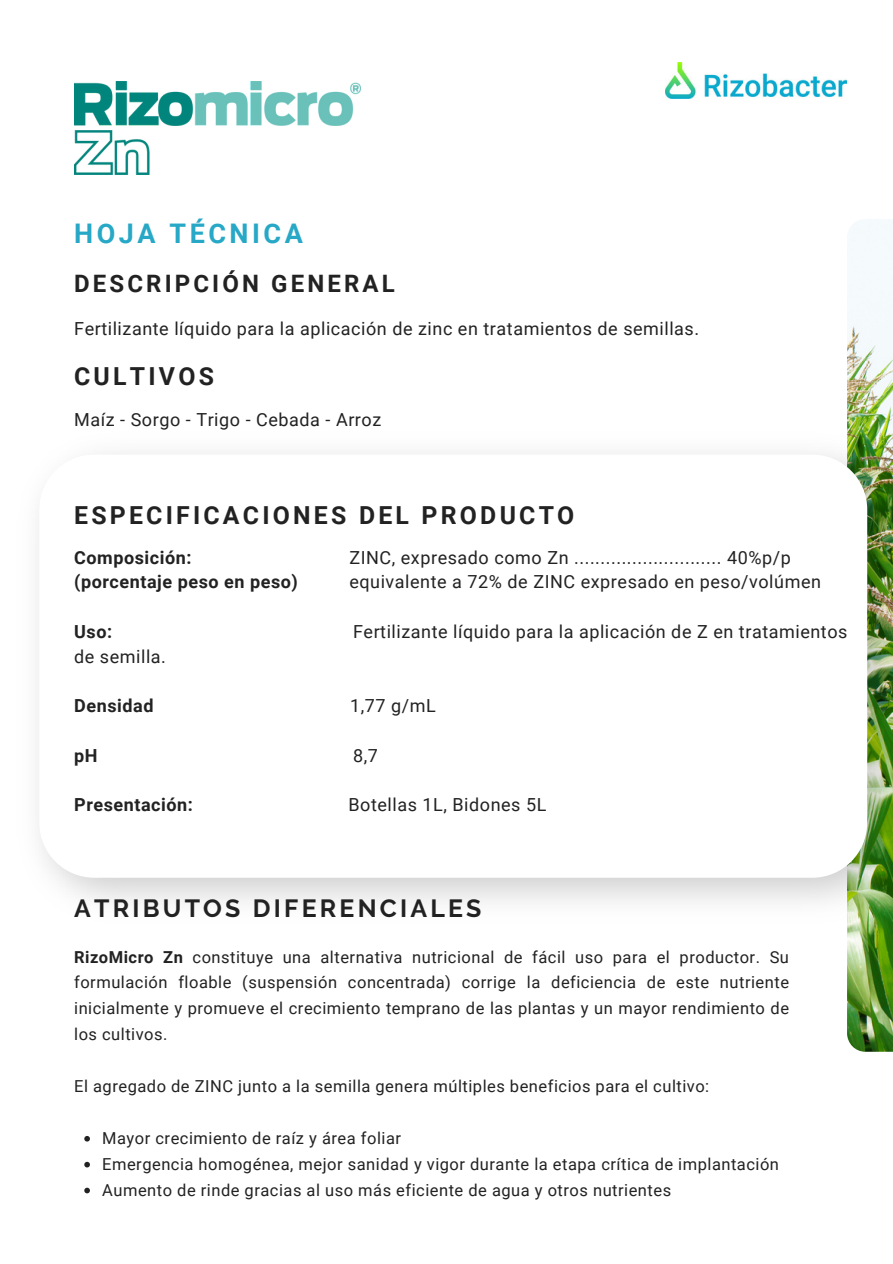
<style>
.page{position:relative;width:893px;height:1264px;background:#fff}
.page>*{position:absolute;margin:0;border:0;box-sizing:border-box;transform-origin:0 0}
.t1{font:700 27px "Roboto";letter-spacing:.13em;color:#27a8c6}
.t2{font:700 24.75px "Roboto";letter-spacing:.13em;color:#222}
.t3{font:700 24.75px "Raleway";letter-spacing:.13em;color:#222}
.t4{font:700 24px "Roboto";letter-spacing:.13em;color:#222}
.t5{font:18px "Roboto";letter-spacing:.03em;color:#222}
.t6{font:700 18px/24.8px "Roboto";letter-spacing:.03em;color:#222}
.t7{font:16.5px/25.8px "Roboto";letter-spacing:.03em;color:#222;text-align:justify}
.s1{font-weight:700}
</style>
<div class="page">
<img style="left:847px;top:219px;width:45px;height:832px">
<img style="left:38px;top:432px;width:854px;height:491px">
<div style="left:39px;top:454px;width:828px;height:423px;background:#fff;border-radius:55px"></div>
<img style="left:665px;top:63px;width:181px;height:36px">
<img style="left:74px;top:82px;width:286px;height:92px">
<svg style="left:84px;top:1136px;width:6px;height:5px"></svg>
<svg style="left:84px;top:1161px;width:6px;height:6px"></svg>
<svg style="left:84px;top:1187px;width:6px;height:6px"></svg>
<p class="t1" style="left:74px;top:218px;width:230px">HOJA TÉCNICA</p>
<p class="t4" style="left:74px;top:270px;width:322px">DESCRIPCIÓN GENERAL</p>
<p class="t5" style="left:74px;top:319px;width:626px">Fertilizante líquido para la aplicación de zinc en tratamientos de semillas.</p>
<p class="t2" style="left:74px;top:362px;width:141px">CULTIVOS</p>
<p class="t5" style="left:74px;top:409px;width:308px">Maíz - Sorgo - Trigo - Cebada - Arroz</p>
<p class="t2" style="left:74px;top:501px;width:501px">ESPECIFICACIONES DEL PRODUCTO</p>
<p class="t6" style="left:74px;top:545px;width:225px">Composición:<br>(porcentaje peso en peso)</p>
<h2 class="t6" style="left:74px;top:619px;width:39px">Uso:</h2>
<h2 class="t5" style="left:353px;top:621px;width:496px">Fertilizante líquido para la aplicación de Z en tratamientos</h2>
<h2 class="t5" style="left:74px;top:646px;width:93px">de semilla.</h2>
<h1 class="t6" style="left:74px;top:693px;width:81px">Densidad</h1>
<h1 class="t5" style="left:350px;top:695px;width:87px">1,77 g/mL</h1>
<p class="t6" style="left:74px;top:743px;width:25px">pH</p>
<p class="t5" style="left:353px;top:745px;width:26px">8,7</p>
<h3 class="t6" style="left:74px;top:792px;width:120px">Presentación:</h3>
<h3 class="t5" style="left:348px;top:794px;width:199px">Botellas 1L, Bidones 5L</h3>
<p class="t5" style="left:349px;top:547px;width:443px">ZINC, expresado como Zn ............................ 40%p/p</p>
<p class="t5" style="left:349px;top:571px;width:473px">equivalente a 72% de ZINC expresado en peso/volúmen</p>
<p class="t3" style="left:74px;top:893px;width:409px">ATRIBUTOS DIFERENCIALES</p>
<p class="t7" style="left:74px;top:944px;width:716px"><span class="s1">RizoMicro Zn</span> constituye una alternativa nutricional de fácil uso para el productor. Su formulación floable (suspensión concentrada) corrige la deficiencia de este nutriente inicialmente y promueve el crecimiento temprano de las plantas y un mayor rendimiento de los cultivos.</p>
<p class="t7" style="left:74px;top:1073px;width:636px">El agregado de ZINC junto a la semilla genera múltiples beneficios para el cultivo:</p>
<p class="t7" style="left:102px;top:1125px;width:300px">Mayor crecimiento de raíz y área foliar</p>
<p class="t7" style="left:102px;top:1151px;width:678px">Emergencia homogénea, mejor sanidad y vigor durante la etapa crítica de implantación</p>
<h1 class="t7" style="left:102px;top:1176px;width:570px">Aumento de rinde gracias al uso más eficiente de agua y otros nutrientes</h1>
</div>
